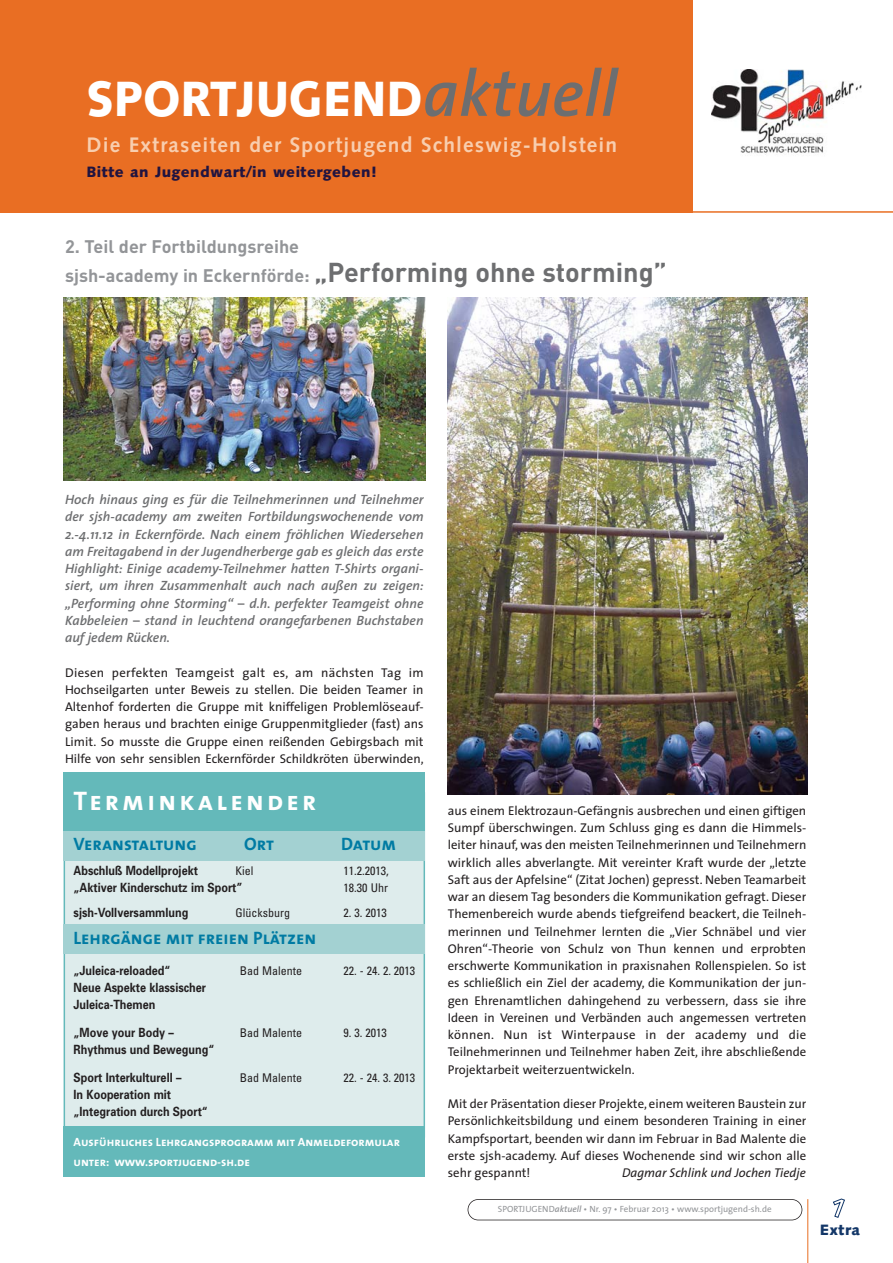
<style>
.page{position:relative;width:893px;height:1263px;background:#fff}
.page>*{position:absolute;margin:0;border:0;box-sizing:border-box;transform-origin:0 0}
.t1{font:900 49.5px "Syntax";color:#fff;scale:.91 1}
.t2{font:27px "The Sans Bold Caps";letter-spacing:.12em;color:#fff}
.t3{font:700 21px "Syntax";letter-spacing:.055em;color:#f8ceaf}
.t4{font:700 18px/28.5px "DIN";color:#939598}
.t5{font:18px "The Sans Bold Caps";color:#007ba3}
.t6{font:900 15px "Syntax";letter-spacing:.03em;color:#211440}
.t7{font:900 15px "Syntax";letter-spacing:.03em;color:#133768}
.t8{font:italic 600 13.5px/17.2px "The Sans";color:#6d6e70;text-align:justify}
.t9{font:12.75px/17.2px "The Sans";color:#231f20;text-align:justify}
.t10{font:700 12.75px/17.2px "Univers";color:#231f20;scale:.85 1}
.t11{font:italic 12.75px "The Sans";color:#231f20}
.t12{font:condensed 12px "Univers";color:#231f20}
.t13{font:12px/19.5px "The Sans Bold Caps";color:#fff}
.t14{font:9px "The Sans";color:#939598}
.s1{font-family:"The Sans";font-weight:600;font-style:italic;font-size:66px;color:#6d6e70}
.s2{font-size:27px;color:#6d6e70}
.s3{font-weight:600;font-style:italic}
</style>
<div class="page">
<img style="left:712px;top:70px;width:150px;height:85px">
<hr style="left:807px;top:1199px;width:1px;height:64px;background:#e96e23">
<div style="left:0;top:0;width:692px;height:213px;background:#e96e23"></div>
<hr style="left:689px;top:211px;width:203px;height:2px;background:#e96e23">
<div style="left:468px;top:1199px;width:334px;height:21px;border:2px solid #231f20;border-radius:11px"></div>
<img style="left:447px;top:298px;width:361px;height:496px">
<div style="left:65px;top:794px;width:358px;height:342px;background:#deecec"></div>
<div style="left:64px;top:773px;width:361px;height:58px;background:#64b9ba"></div>
<div style="left:64px;top:831px;width:361px;height:29px;background:#a3d1d2"></div>
<div style="left:64px;top:924px;width:361px;height:29px;background:#a3d1d2"></div>
<div style="left:64px;top:1127px;width:361px;height:50px;background:#64b9ba"></div>
<img style="left:64px;top:298px;width:361px;height:182px">
<h1 class="t1" style="left:86px;top:79px;width:585px">SPORTJUGEND<span class="s1">aktuell</span></h1>
<h3 class="t3" style="left:86px;top:136px;width:532px">Die Extraseiten der Sportjugend Schleswig-Holstein</h3>
<p class="t6" style="left:86px;top:166px;width:292px">Bitte an Jugendwart/in weitergeben!</p>
<h3 class="t4" style="left:65px;top:234px;width:603px">2. Teil der Fortbildungsreihe<br>sjsh-academy in Eckernförde: <span class="s2">„Performing ohne storming”</span></h3>
<p class="t8" style="left:65px;top:492px;width:360px">Hoch hinaus ging es für die Teilnehmerinnen und Teilnehmer der sjsh-academy am zweiten Fortbildungswochenende vom 2.-4.11.12 in Eckernförde. Nach einem fröhlichen Wiedersehen am Freitagabend in der Jugendherberge gab es gleich das erste Highlight: Einige academy-Teilnehmer hatten T-Shirts organi&shy;siert, um ihren Zusammenhalt auch nach außen zu zeigen: „Performing ohne Storming“ – d.h. perfekter Teamgeist ohne Kabbeleien – stand in leuchtend orangefarbenen Buchstaben auf jedem Rücken.</p>
<p class="t9" style="left:65px;top:665px;width:360px">Diesen perfekten Teamgeist galt es, am nächsten Tag im Hochseilgarten unter Beweis zu stellen. Die beiden Teamer in Altenhof forderten die Gruppe mit kniffeligen Problemlöseauf&shy;gaben heraus und brachten einige Gruppenmitglieder (fast) ans Limit. So musste die Gruppe einen reißenden Gebirgsbach mit Hilfe von sehr sensiblen Eckernförder Schildkröten überwinden,</p>
<h2 class="t2" style="left:74px;top:785px;width:244px">Terminkalender</h2>
<h3 class="t5" style="left:74px;top:833px;width:125px">Veranstaltung</h3>
<h3 class="t5" style="left:244px;top:833px;width:31px">Ort</h3>
<h3 class="t5" style="left:341px;top:833px;width:56px">Datum</h3>
<p class="t10" style="left:74px;top:863px;width:148px">Abschluß Modellprojekt</p>
<p class="t12" style="left:236px;top:866px;width:19px">Kiel</p>
<p class="t12" style="left:344px;top:866px;width:47px">11.2.2013,</p>
<p class="t10" style="left:74px;top:880px;width:200px">„Aktiver Kinderschutz im Sport”</p>
<p class="t12" style="left:344px;top:884px;width:46px">18.30 Uhr</p>
<p class="t10" style="left:74px;top:905px;width:137px">sjsh-Vollversammlung</p>
<p class="t12" style="left:236px;top:908px;width:56px">Glücksburg</p>
<p class="t12" style="left:344px;top:908px;width:45px">2. 3. 2013</p>
<h3 class="t5" style="left:74px;top:927px;width:244px">Lehrgänge mit freien Plätzen</h3>
<p class="t10" style="left:74px;top:963px;width:116px">„Juleica-reloaded“</p>
<p class="t12" style="left:240px;top:966px;width:64px">Bad Malente</p>
<p class="t12" style="left:344px;top:966px;width:73px">22. - 24. 2. 2013</p>
<p class="t10" style="left:74px;top:980px;width:157px">Neue Aspekte klassischer<br>Juleica-Themen</p>
<p class="t10" style="left:74px;top:1025px;width:119px">„Move your Body –</p>
<p class="t12" style="left:240px;top:1028px;width:64px">Bad Malente</p>
<p class="t12" style="left:344px;top:1028px;width:45px">9. 3. 2013</p>
<p class="t10" style="left:74px;top:1037px;width:167px;line-height:27.8px">Rhythmus und Bewegung“<br>Sport Interkulturell –</p>
<p class="t12" style="left:240px;top:1073px;width:64px">Bad Malente</p>
<p class="t12" style="left:344px;top:1073px;width:73px">22. - 24. 3. 2013</p>
<p class="t10" style="left:74px;top:1087px;width:160px">In Kooperation mit „Integration durch Sport“</p>
<p class="t13" style="left:74px;top:1133px;width:328px">Ausführliches Lehrgangsprogramm mit Anmeldeformular unter: www.sportjugend-sh.de</p>
<p class="t9" style="left:448px;top:803px;width:360px">aus einem Elektrozaun-Gefängnis ausbrechen und einen giftigen Sumpf überschwingen. Zum Schluss ging es dann die Himmels&shy;leiter hinauf, was den meisten Teilnehmerinnen und Teilnehmern wirklich alles abverlangte. Mit vereinter Kraft wurde der „letzte Saft aus der Apfelsine“ (Zitat Jochen) gepresst. Neben Teamarbeit war an diesem Tag besonders die Kommunikation gefragt. Dieser Themenbereich wurde abends tiefgreifend beackert, die Teilneh&shy;merinnen und Teilnehmer lernten die „Vier Schnäbel und vier Ohren“-Theorie von Schulz von Thun kennen und erprobten erschwerte Kommunikation in praxisnahen Rollenspielen. So ist es schließlich ein Ziel der academy, die Kommunikation der jun&shy;gen Ehrenamtlichen dahingehend zu verbessern, dass sie ihre Ideen in Vereinen und Verbänden auch angemessen vertreten können. Nun ist Winterpause in der academy und die Teilnehmerinnen und Teilnehmer haben Zeit, ihre abschließende Projektarbeit weiterzuentwickeln.</p>
<p class="t9" style="left:448px;top:1096px;width:360px">Mit der Präsentation dieser Projekte, einem weiteren Baustein zur Persönlichkeitsbildung und einem besonderen Training in einer Kampfsportart, beenden wir dann im Februar in Bad Malente die erste sjsh-academy. Auf dieses Wochenende sind wir schon alle sehr gespannt!</p>
<p class="t11" style="left:622px;top:1168px;width:185px">Dagmar Schlink und Jochen Tiedje</p>
<p class="t14" style="left:498px;top:1206px;width:275px">SPORTJUGEND<span class="s3">aktuell</span> • Nr. 97 • Februar 2013 • www.sportjugend-sh.de</p>
<p class="t7" style="left:820px;top:1224px;width:42px">Extra</p>
</div>
